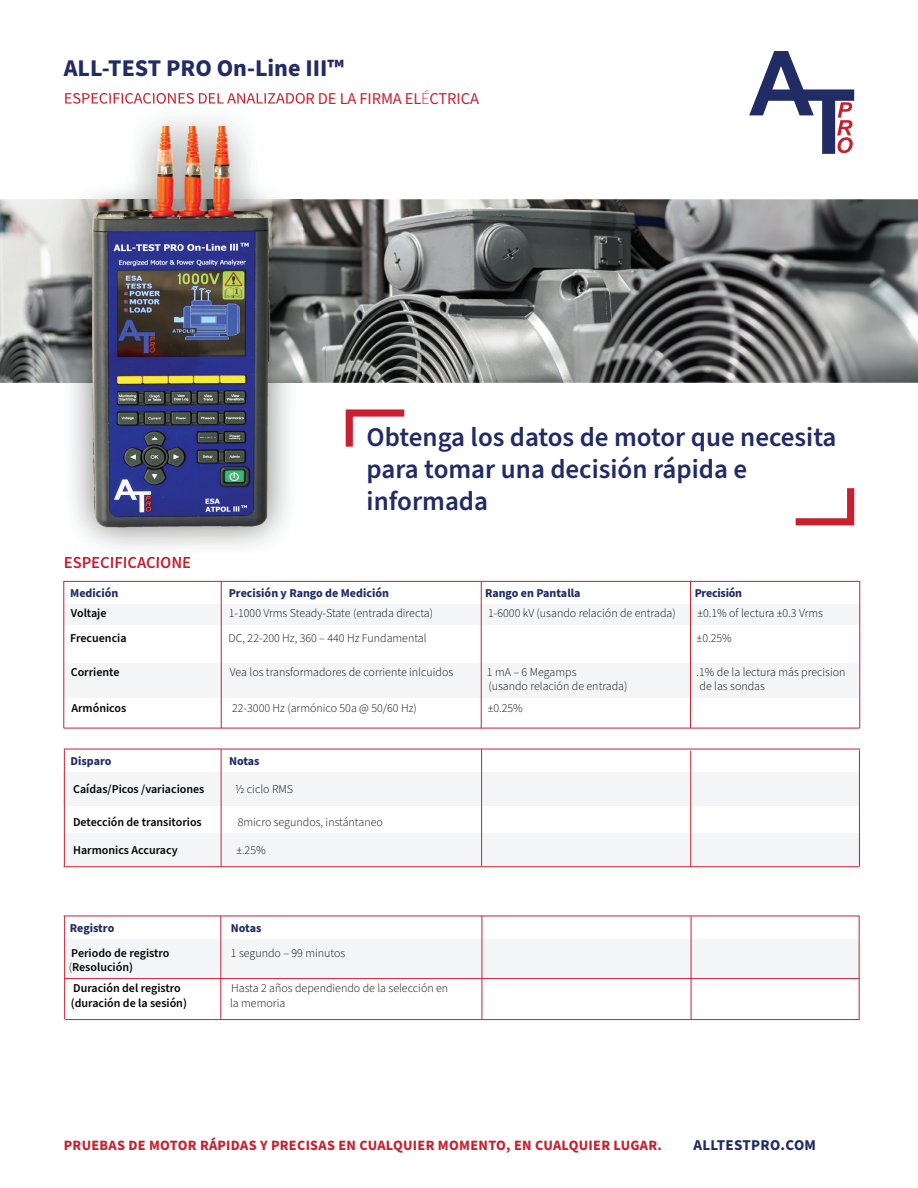
<style>
.page{position:relative;width:918px;height:1188px;background:#fff}
.page>*{position:absolute;margin:0;border:0;box-sizing:border-box;transform-origin:0 0}
.t1{font:600 27px/32.4px "Source Sans Pro";color:#212b64}
.t2{font:700 24px "Source Sans Pro";color:#212b64}
.t3{font:16.5px "Source Sans Pro";letter-spacing:-.01em;color:#ca202f}
.t4{font:600 16.5px "Source Sans Pro";color:#c9202f}
.t5{font:700 15px "Source Sans Pro";letter-spacing:.02em;color:#212b64}
.t6{font:700 14.25px "Source Sans Pro";letter-spacing:.02em;color:#c9202f}
.t7{font:300 12px "Source Sans Pro";color:#040503}
.t8{font:600 12px "Source Sans Pro";color:#040503}
.t9{font:700 12px "Source Sans Pro";color:#212b64}
.t10{font:700 12px "Source Sans Pro";letter-spacing:-.02em;color:#212b64}
.s1{font-weight:300}
</style>
<div class="page">
<div style="left:64px;top:605px;width:796px;height:20px;background:#f4f5f6"></div>
<div style="left:64px;top:663px;width:795px;height:34px;background:#f4f5f6"></div>
<div style="left:64px;top:772px;width:796px;height:33px;background:#f4f5f6"></div>
<div style="left:64px;top:833px;width:796px;height:33px;background:#f4f5f6"></div>
<div style="left:65px;top:939px;width:794px;height:40px;background:#f4f5f6"></div>
<svg style="left:749px;top:51px;width:105px;height:103px"></svg>
<hr style="left:64px;top:581px;width:796px;height:1px;background:#c9202f">
<hr style="left:64px;top:749px;width:796px;height:1px;background:#c9202f">
<hr style="left:64px;top:916px;width:796px;height:1px;background:#c9202f">
<svg style="left:345px;top:409px;width:60px;height:38px"></svg>
<svg style="left:795px;top:488px;width:60px;height:38px"></svg>
<img style="left:0;top:199px;width:918px;height:184px">
<img style="left:71px;top:118px;width:219px;height:439px">
<img style="left:65px;top:557px;width:126px;height:3px">
<img style="left:65px;top:95px;width:238px;height:9px">
<img style="left:59px;top:199px;width:30px;height:184px">
<img style="left:271px;top:199px;width:32px;height:184px">
<img style="left:89px;top:127px;width:182px;height:401px">
<hr style="left:481px;top:581px;width:1px;height:147px;background:#c9202f">
<hr style="left:221px;top:581px;width:1px;height:147px;background:#c9202f">
<hr style="left:221px;top:749px;width:1px;height:118px;background:#c9202f">
<hr style="left:221px;top:916px;width:1px;height:103px;background:#c9202f">
<hr style="left:482px;top:916px;width:1px;height:103px;background:#c9202f">
<hr style="left:691px;top:916px;width:1px;height:104px;background:#c9202f">
<hr style="left:859px;top:916px;width:1px;height:103px;background:#c9202f">
<hr style="left:64px;top:916px;width:1px;height:103px;background:#c9202f">
<hr style="left:481px;top:749px;width:1px;height:117px;background:#c9202f">
<hr style="left:64px;top:749px;width:1px;height:117px;background:#c9202f">
<hr style="left:691px;top:750px;width:1px;height:117px;background:#c9202f">
<hr style="left:859px;top:581px;width:1px;height:147px;background:#c9202f">
<hr style="left:859px;top:750px;width:1px;height:116px;background:#c9202f">
<hr style="left:64px;top:581px;width:1px;height:147px;background:#c9202f">
<hr style="left:64px;top:728px;width:796px;height:1px;background:#c9202f">
<hr style="left:64px;top:867px;width:796px;height:1px;background:#c9202f">
<hr style="left:65px;top:1019px;width:795px;height:1px;background:#c9202f">
<hr style="left:690px;top:581px;width:1px;height:147px;background:#c9202f">
<hr style="left:64px;top:978px;width:796px;height:1px;background:#c9202f">
<h2 class="t2" style="left:64px;top:51px;width:282px">ALL-TEST PRO On-Line III™</h2>
<h3 class="t3" style="left:64px;top:87px;width:417px">ESPECIFICACIONES DEL ANALIZADOR DE LA FIRMA EL<span class="s1">É</span>CTRICA</h3>
<h1 class="t1" style="left:367px;top:421px;width:471px">Obtenga los datos de motor que necesita para tomar una decisión rápida e informada</h1>
<h3 class="t4" style="left:64px;top:551px;width:129px">ESPECIFICACIONE</h3>
<p class="t9" style="left:70px;top:585px;width:50px">Medición</p>
<p class="t9" style="left:229px;top:585px;width:162px">Precisión y Rango de Medición</p>
<p class="t9" style="left:485px;top:585px;width:97px">Rango en Pantalla</p>
<p class="t10" style="left:695px;top:585px;width:49px">Precisión</p>
<p class="t8" style="left:71px;top:605px;width:37px">Voltaje</p>
<p class="t7" style="left:229px;top:605px;width:206px">1-1000 Vrms Steady-State (entrada directa)</p>
<p class="t7" style="left:488px;top:605px;width:189px">1-6000 kV (usando relación de entrada)</p>
<p class="t7" style="left:697px;top:605px;width:127px">±0.1% of lectura ±0.3 Vrms</p>
<p class="t8" style="left:70px;top:630px;width:58px">Frecuencia</p>
<p class="t7" style="left:229px;top:630px;width:199px">DC, 22-200 Hz, 360 – 440 Hz Fundamental</p>
<p class="t7" style="left:697px;top:630px;width:37px">±0.25%</p>
<p class="t8" style="left:71px;top:664px;width:50px">Corriente</p>
<p class="t7" style="left:230px;top:664px;width:225px">Vea los transformadores de corriente inlcuidos</p>
<p class="t7" style="left:487px;top:664px;width:91px">1 mA – 6 Megamps</p>
<p class="t7" style="left:697px;top:664px;width:151px">.1% de la lectura más precision</p>
<p class="t7" style="left:488px;top:678px;width:141px">(usando relación de entrada)</p>
<p class="t7" style="left:700px;top:678px;width:67px">de las sondas</p>
<p class="t8" style="left:71px;top:700px;width:56px">Armónicos</p>
<p class="t7" style="left:232px;top:700px;width:186px">22-3000 Hz (armónico 50a @ 50/60 Hz)</p>
<p class="t7" style="left:488px;top:700px;width:37px">±0.25%</p>
<p class="t9" style="left:71px;top:753px;width:42px">Disparo</p>
<p class="t9" style="left:229px;top:753px;width:32px">Notas</p>
<p class="t8" style="left:73px;top:781px;width:133px">Caídas/Picos /variaciones</p>
<p class="t7" style="left:235px;top:781px;width:60px">½ ciclo RMS</p>
<p class="t8" style="left:73px;top:814px;width:130px">Detección de transitorios</p>
<p class="t7" style="left:238px;top:814px;width:147px">8micro segundos, instántaneo</p>
<p class="t8" style="left:73px;top:842px;width:106px">Harmonics Accuracy</p>
<p class="t7" style="left:236px;top:842px;width:31px">±.25%</p>
<p class="t9" style="left:70px;top:920px;width:46px">Registro</p>
<p class="t9" style="left:231px;top:920px;width:32px">Notas</p>
<p class="t8" style="left:71px;top:945px;width:100px">Periodo de registro</p>
<p class="t7" style="left:231px;top:945px;width:116px">1 segundo – 99 minutos</p>
<p class="t8" style="left:69px;top:959px;width:66px"><span class="s1">(</span>Resolución)</p>
<p class="t8" style="left:73px;top:980px;width:109px">Duración del registro</p>
<p class="t7" style="left:231px;top:980px;width:219px">Hasta 2 años dependiendo de la selección en</p>
<p class="t8" style="left:71px;top:995px;width:118px">(duración de la sesión)</p>
<p class="t7" style="left:230px;top:995px;width:57px">la memoria</p>
<p class="t6" style="left:64px;top:1136px;width:600px">PRUEBAS DE MOTOR RÁPIDAS Y PRECISAS EN CUALQUIER MOMENTO, EN CUALQUIER LUGAR.</p>
<p class="t5" style="left:693px;top:1135px;width:124px">ALLTESTPRO.COM</p>
</div>
